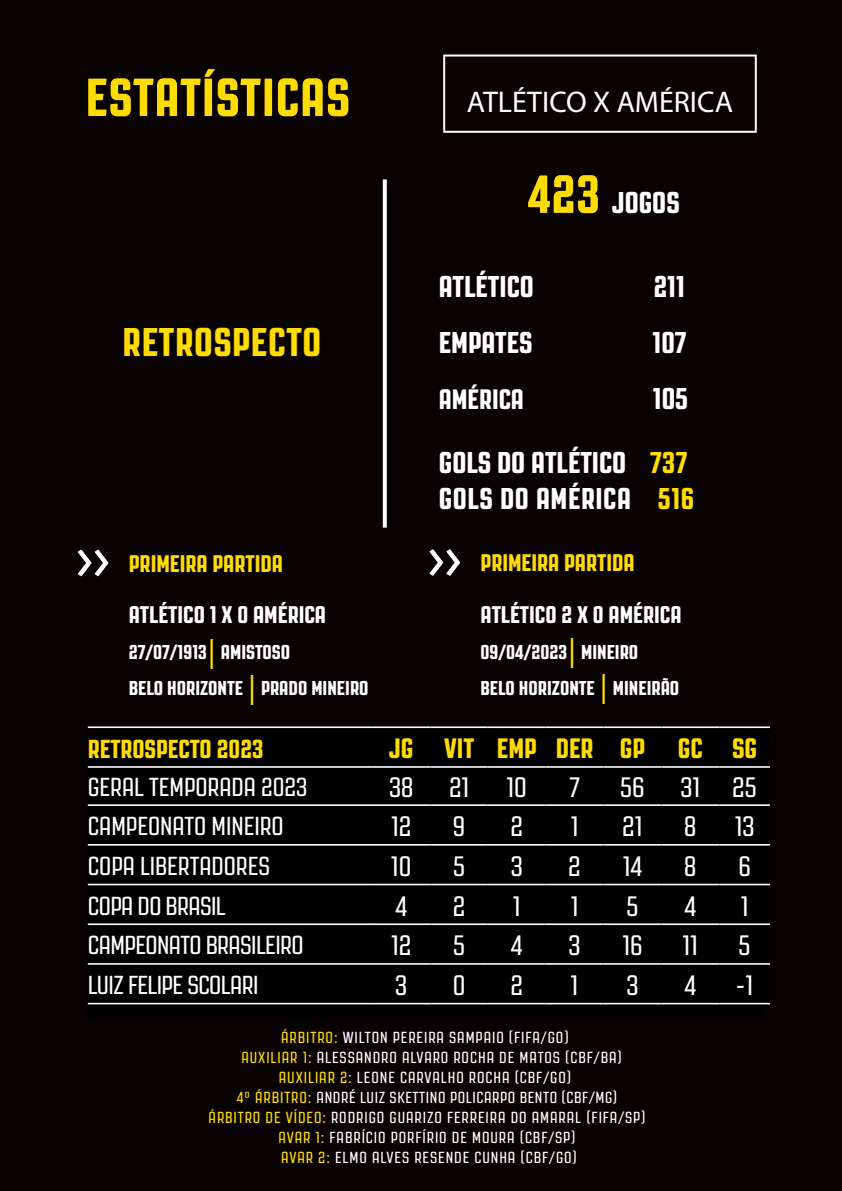
<style>
.page{position:relative;width:842px;height:1191px;background:#080302}
.page>*{position:absolute;margin:0;border:0;box-sizing:border-box;transform-origin:0 0}
.t1{font:800 53.4px "Revolution Gothic";letter-spacing:.02em;color:#ffdc01}
.t2{font:800 40px "Revolution Gothic";letter-spacing:.02em;color:#ffdc01}
.t3{font:800 30px/64px "Revolution Gothic";color:#fff;text-align:right}
.t4{font:30px "Myriad Pro";color:#fff}
.t5{font:800 30px "Revolution Gothic";letter-spacing:.02em;color:#fff}
.t6{font:28px "Revolution Gothic";color:#fff}
.t7{font:800 28px "Revolution Gothic";color:#ffdc01}
.t8{font:800 28px "Revolution Gothic";color:#fff}
.t9{font:26px "Revolution Gothic";letter-spacing:-.005em;color:#fff}
.t10{font:800 26px "Revolution Gothic";color:#ffdc01}
.t11{font:800 24px "Revolution Gothic";color:#fff}
.t12{font:800 24px "Revolution Gothic";color:#ffdc01}
.t13{font:800 20px/36px "Revolution Gothic";color:#fff}
.t14{font:16px/20px "Revolution Gothic";letter-spacing:.06em;color:#fff;text-align:center}
.s1{font-size:53.4px;color:#ffdc01}
.s2{color:#ffdc01}
.s3{font-size:30px;color:#ffdc01}
</style>
<div class="page">
<svg style="left:383px;top:179px;width:4px;height:348px"></svg>
<div style="left:443px;top:55px;width:314px;height:78px;border:2px solid #fff"></div>
<svg style="left:78px;top:549px;width:30px;height:27px"></svg>
<div style="left:88px;top:726px;width:679px;height:293px;background:#000"></div>
<svg style="left:88px;top:728px;width:682px;height:237px"></svg>
<hr style="left:88px;top:726px;width:284px;height:2px;background:#fff">
<hr style="left:372px;top:726px;width:58px;height:2px;background:#fff">
<hr style="left:430px;top:726px;width:58px;height:2px;background:#fff">
<hr style="left:488px;top:726px;width:58px;height:2px;background:#fff">
<hr style="left:546px;top:726px;width:57px;height:2px;background:#fff">
<hr style="left:603px;top:726px;width:58px;height:2px;background:#fff">
<hr style="left:661px;top:726px;width:58px;height:2px;background:#fff">
<hr style="left:719px;top:726px;width:51px;height:2px;background:#fff">
<hr style="left:88px;top:766px;width:284px;height:1px;background:#fff">
<hr style="left:372px;top:766px;width:58px;height:1px;background:#fff">
<hr style="left:430px;top:766px;width:58px;height:1px;background:#fff">
<hr style="left:488px;top:766px;width:58px;height:1px;background:#fff">
<hr style="left:546px;top:766px;width:57px;height:1px;background:#fff">
<hr style="left:603px;top:766px;width:58px;height:1px;background:#fff">
<hr style="left:661px;top:766px;width:58px;height:1px;background:#fff">
<hr style="left:719px;top:766px;width:51px;height:1px;background:#fff">
<hr style="left:88px;top:804px;width:284px;height:2px;background:#fff">
<hr style="left:372px;top:804px;width:58px;height:2px;background:#fff">
<hr style="left:430px;top:804px;width:58px;height:2px;background:#fff">
<hr style="left:488px;top:804px;width:58px;height:2px;background:#fff">
<hr style="left:546px;top:804px;width:57px;height:2px;background:#fff">
<hr style="left:603px;top:804px;width:58px;height:2px;background:#fff">
<hr style="left:661px;top:804px;width:58px;height:2px;background:#fff">
<hr style="left:719px;top:804px;width:51px;height:2px;background:#fff">
<hr style="left:88px;top:844px;width:284px;height:1px;background:#fff">
<hr style="left:372px;top:844px;width:58px;height:1px;background:#fff">
<hr style="left:430px;top:844px;width:58px;height:1px;background:#fff">
<hr style="left:488px;top:844px;width:58px;height:1px;background:#fff">
<hr style="left:546px;top:844px;width:57px;height:1px;background:#fff">
<hr style="left:603px;top:844px;width:58px;height:1px;background:#fff">
<hr style="left:661px;top:844px;width:58px;height:1px;background:#fff">
<hr style="left:719px;top:844px;width:51px;height:1px;background:#fff">
<hr style="left:88px;top:883px;width:284px;height:2px;background:#fff">
<hr style="left:372px;top:883px;width:58px;height:2px;background:#fff">
<hr style="left:430px;top:883px;width:58px;height:2px;background:#fff">
<hr style="left:488px;top:883px;width:58px;height:2px;background:#fff">
<hr style="left:546px;top:883px;width:57px;height:2px;background:#fff">
<hr style="left:603px;top:883px;width:58px;height:2px;background:#fff">
<hr style="left:661px;top:883px;width:58px;height:2px;background:#fff">
<hr style="left:719px;top:883px;width:51px;height:2px;background:#fff">
<hr style="left:88px;top:923px;width:284px;height:2px;background:#fff">
<hr style="left:372px;top:923px;width:58px;height:2px;background:#fff">
<hr style="left:430px;top:923px;width:58px;height:2px;background:#fff">
<hr style="left:488px;top:923px;width:58px;height:2px;background:#fff">
<hr style="left:546px;top:923px;width:57px;height:2px;background:#fff">
<hr style="left:603px;top:923px;width:58px;height:2px;background:#fff">
<hr style="left:661px;top:923px;width:58px;height:2px;background:#fff">
<hr style="left:719px;top:923px;width:51px;height:2px;background:#fff">
<hr style="left:88px;top:963px;width:284px;height:1px;background:#fff">
<hr style="left:372px;top:963px;width:58px;height:1px;background:#fff">
<hr style="left:430px;top:963px;width:58px;height:1px;background:#fff">
<hr style="left:488px;top:963px;width:58px;height:1px;background:#fff">
<hr style="left:546px;top:963px;width:57px;height:1px;background:#fff">
<hr style="left:603px;top:963px;width:58px;height:1px;background:#fff">
<hr style="left:661px;top:963px;width:58px;height:1px;background:#fff">
<hr style="left:719px;top:963px;width:51px;height:1px;background:#fff">
<hr style="left:88px;top:1002px;width:284px;height:2px;background:#fff">
<hr style="left:372px;top:1002px;width:58px;height:2px;background:#fff">
<hr style="left:430px;top:1002px;width:58px;height:2px;background:#fff">
<hr style="left:488px;top:1002px;width:58px;height:2px;background:#fff">
<hr style="left:546px;top:1002px;width:57px;height:2px;background:#fff">
<hr style="left:603px;top:1002px;width:58px;height:2px;background:#fff">
<hr style="left:661px;top:1002px;width:58px;height:2px;background:#fff">
<hr style="left:719px;top:1002px;width:51px;height:2px;background:#fff">
<svg style="left:429px;top:549px;width:31px;height:27px"></svg>
<h1 class="t1" style="left:86px;top:68px;width:266px">ESTATÍSTICAS</h1>
<h2 class="t2" style="left:122px;top:320px;width:200px">RETROSPECTO</h2>
<h3 class="t4" style="left:467px;top:83px;width:268px">ATLÉTICO X AMÉRICA</h3>
<h3 class="t3" style="left:528px;top:171px;width:153px"><span class="s1">423</span> JOGOS</h3>
<h3 class="t3" style="left:439px;top:255px;width:97px">ATLÉTICO</h3>
<h3 class="t3" style="left:654px;top:255px;width:33px">211</h3>
<h3 class="t3" style="left:439px;top:311px;width:95px">EMPATES</h3>
<h3 class="t3" style="left:652px;top:311px;width:35px">107</h3>
<h3 class="t8" style="left:439px;top:384px;width:87px">AMÉRICA</h3>
<h3 class="t3" style="left:439px;top:367px;width:251px">105<br>GOLS DO ATLÉTICO <span class="s2">737</span></h3>
<h3 class="t5" style="left:439px;top:482px;width:257px">GOLS DO AMÉRICA <span class="s2">516</span></h3>
<h3 class="t12" style="left:481px;top:550px;width:156px">PRIMEIRA PARTIDA</h3>
<h3 class="t11" style="left:481px;top:601px;width:202px">ATLÉTICO 2 X 0 AMÉRICA</h3>
<p class="t13" style="left:481px;top:634px;width:200px">09/04/2023<span class="s3">|</span> MINEIRO<br>BELO HORIZONTE <span class="s3">|</span> MINEIRÃO</p>
<h3 class="t12" style="left:129px;top:550px;width:156px">PRIMEIRA PARTIDA</h3>
<h3 class="t11" style="left:129px;top:601px;width:199px">ATLÉTICO 1 X 0 AMÉRICA</h3>
<p class="t13" style="left:129px;top:634px;width:241px">27/07/1913<span class="s3">|</span> AMISTOSO<br>BELO HORIZONTE <span class="s3">|</span> PRADO MINEIRO</p>
<h3 class="t10" style="left:88px;top:734px;width:177px">RETROSPECTO 2023</h3>
<h3 class="t7" style="left:389px;top:733px;width:369px">JG VIT EMP DER GP GC SG</h3>
<h3 class="t9" style="left:88px;top:773px;width:221px">GERAL TEMPORADA 2023</h3>
<h3 class="t6" style="left:389px;top:772px;width:26px">38</h3>
<h3 class="t6" style="left:449px;top:772px;width:22px">21</h3>
<h3 class="t6" style="left:506px;top:772px;width:22px">10</h3>
<h3 class="t6" style="left:569px;top:772px;width:12px">7</h3>
<h3 class="t6" style="left:620px;top:772px;width:26px">56</h3>
<h3 class="t6" style="left:680px;top:772px;width:78px">31 25</h3>
<h3 class="t9" style="left:88px;top:812px;width:197px">CAMPEONATO MINEIRO</h3>
<h3 class="t6" style="left:391px;top:811px;width:22px">12</h3>
<h3 class="t6" style="left:453px;top:811px;width:14px">9</h3>
<h3 class="t6" style="left:510px;top:811px;width:14px">2</h3>
<h3 class="t6" style="left:571px;top:811px;width:9px">1</h3>
<h3 class="t6" style="left:622px;top:811px;width:22px">21</h3>
<h3 class="t6" style="left:684px;top:811px;width:14px">8</h3>
<h3 class="t6" style="left:735px;top:811px;width:21px">13</h3>
<h3 class="t9" style="left:88px;top:852px;width:184px">COPA LIBERTADORES</h3>
<h3 class="t6" style="left:391px;top:851px;width:22px">10</h3>
<h3 class="t6" style="left:453px;top:851px;width:13px">5</h3>
<h3 class="t6" style="left:511px;top:851px;width:13px">3</h3>
<h3 class="t6" style="left:568px;top:851px;width:14px">2</h3>
<h3 class="t6" style="left:623px;top:851px;width:21px">14</h3>
<h3 class="t6" style="left:684px;top:851px;width:14px">8</h3>
<h3 class="t6" style="left:738px;top:851px;width:14px">6</h3>
<h3 class="t9" style="left:88px;top:891px;width:139px">COPA DO BRASIL</h3>
<h3 class="t6" style="left:395px;top:891px;width:13px">4</h3>
<h3 class="t6" style="left:453px;top:891px;width:14px">2</h3>
<h3 class="t6" style="left:513px;top:891px;width:9px">1</h3>
<h3 class="t6" style="left:571px;top:891px;width:9px">1</h3>
<h3 class="t6" style="left:626px;top:891px;width:13px">5</h3>
<h3 class="t6" style="left:684px;top:891px;width:13px">4</h3>
<h3 class="t6" style="left:741px;top:891px;width:9px">1</h3>
<h3 class="t9" style="left:88px;top:931px;width:217px">CAMPEONATO BRASILEIRO</h3>
<h3 class="t6" style="left:391px;top:930px;width:22px">12</h3>
<h3 class="t6" style="left:453px;top:930px;width:13px">5</h3>
<h3 class="t6" style="left:511px;top:930px;width:13px">4</h3>
<h3 class="t6" style="left:569px;top:930px;width:13px">3</h3>
<h3 class="t6" style="left:622px;top:930px;width:22px">16</h3>
<h3 class="t6" style="left:682px;top:930px;width:17px">11</h3>
<h3 class="t6" style="left:739px;top:930px;width:13px">5</h3>
<h3 class="t9" style="left:88px;top:971px;width:172px">LUIZ FELIPE SCOLARI</h3>
<h3 class="t6" style="left:395px;top:970px;width:13px">3</h3>
<h3 class="t6" style="left:453px;top:970px;width:14px">0</h3>
<h3 class="t6" style="left:510px;top:970px;width:14px">2</h3>
<h3 class="t6" style="left:571px;top:970px;width:9px">1</h3>
<h3 class="t6" style="left:626px;top:970px;width:13px">3</h3>
<h3 class="t6" style="left:684px;top:970px;width:13px">4</h3>
<h3 class="t6" style="left:736px;top:970px;width:19px">-1</h3>
<p class="t14" style="left:209px;top:1027px;width:438px"><span class="s2">ÁRBITRO:</span> WILTON PEREIRA SAMPAIO (FIFA/GO)<br><span class="s2">AUXILIAR 1:</span> ALESSANDRO ALVARO ROCHA DE MATOS (CBF/BA)<br><span class="s2">AUXILIAR 2:</span> LEONE CARVALHO ROCHA (CBF/GO)<br><span class="s2">4º ÁRBITRO:</span> ANDRÉ LUIZ SKETTINO POLICARPO BENTO (CBF/MG)<br><span class="s2">ÁRBITRO DE VÍDEO:</span> RODRIGO GUARIZO FERREIRA DO AMARAL (FIFA/SP)<br><span class="s2">AVAR 1:</span> FABRÍCIO PORFÍRIO DE MOURA (CBF/SP)<br><span class="s2">AVAR 2:</span> ELMO ALVES RESENDE CUNHA (CBF/GO)</p>
</div>
